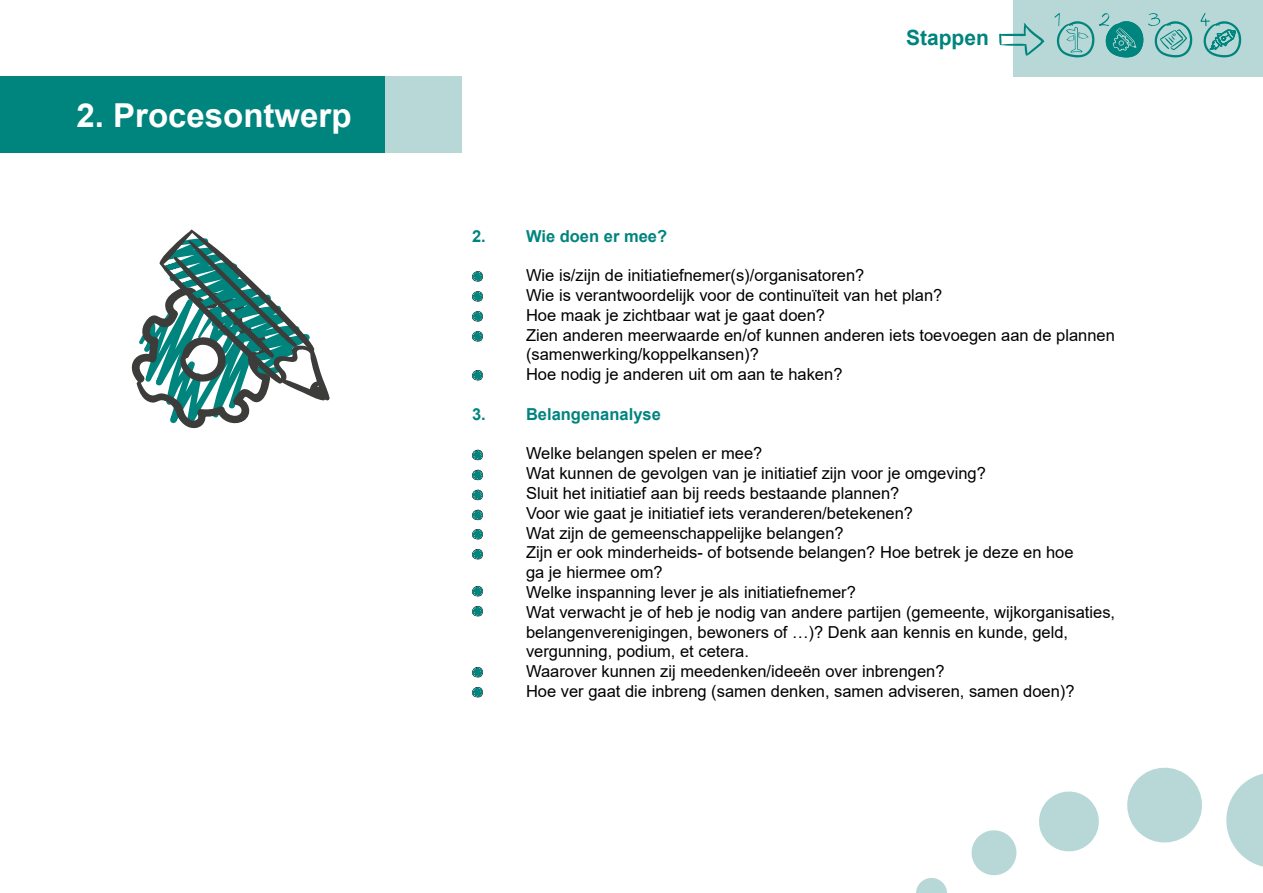
<style>
.page{position:relative;width:1263px;height:893px;background:#fff}
.page>*{position:absolute;margin:0;border:0;box-sizing:border-box;transform-origin:0 0}
.t1{font:700 33px "Arial";color:#fff}
.t2{font:700 21px "Arial";color:#00847e}
.t3{font:16.5px/19.8px "Arial";color:#000}
.t4{font:700 16.5px "Arial";color:#00847e}
</style>
<div class="page">
<svg style="left:1226px;top:773px;width:37px;height:94px"></svg>
<svg style="left:1127px;top:767px;width:75px;height:76px"></svg>
<svg style="left:1039px;top:791px;width:60px;height:61px"></svg>
<svg style="left:971px;top:830px;width:46px;height:46px"></svg>
<svg style="left:916px;top:878px;width:31px;height:15px"></svg>
<div style="left:1013px;top:0;width:250px;height:77px;background:#b7d8d7"></div>
<svg style="left:999px;top:23px;width:45px;height:33px"></svg>
<svg style="left:1200px;top:13px;width:42px;height:45px"></svg>
<svg style="left:472px;top:529px;width:11px;height:11px"></svg>
<svg style="left:472px;top:549px;width:11px;height:11px"></svg>
<svg style="left:472px;top:586px;width:11px;height:11px"></svg>
<svg style="left:472px;top:606px;width:11px;height:11px"></svg>
<svg style="left:472px;top:667px;width:11px;height:11px"></svg>
<svg style="left:472px;top:687px;width:11px;height:11px"></svg>
<div style="left:0;top:77px;width:417px;height:76px;background:#00847e"></div>
<div style="left:385px;top:77px;width:76px;height:76px;background:#b7d8d7"></div>
<svg style="left:1054px;top:13px;width:139px;height:45px"></svg>
<svg style="left:131px;top:229px;width:199px;height:200px"></svg>
<svg style="left:472px;top:271px;width:11px;height:11px"></svg>
<svg style="left:472px;top:291px;width:11px;height:11px"></svg>
<svg style="left:472px;top:311px;width:11px;height:11px"></svg>
<svg style="left:472px;top:331px;width:11px;height:11px"></svg>
<svg style="left:472px;top:370px;width:11px;height:11px"></svg>
<svg style="left:472px;top:449px;width:11px;height:12px"></svg>
<svg style="left:472px;top:469px;width:11px;height:12px"></svg>
<svg style="left:472px;top:489px;width:11px;height:12px"></svg>
<svg style="left:472px;top:509px;width:11px;height:12px"></svg>
<h1 class="t1" style="left:77px;top:92px;width:277px">2. Procesontwerp</h1>
<p class="t2" style="left:906px;top:23px;width:84px">Stappen</p>
<p class="t4" style="left:472px;top:224px;width:15px">2.</p>
<p class="t4" style="left:526px;top:224px;width:143px">Wie doen er mee?</p>
<p class="t3" style="left:526px;top:265px;width:590px">Wie is/zijn de initiatiefnemer(s)/organisatoren?<br>Wie is verantwoordelijk voor de continuïteit van het plan?<br>Hoe maak je zichtbaar wat je gaat doen?<br>Zien anderen meerwaarde en/of kunnen anderen iets toevoegen aan de plannen (samenwerking/koppelkansen)?<br>Hoe nodig je anderen uit om aan te haken?</p>
<p class="t4" style="left:472px;top:402px;width:15px">3.</p>
<p class="t4" style="left:526px;top:402px;width:136px">Belangenanalyse</p>
<p class="t3" style="left:526px;top:444px;width:591px">Welke belangen spelen er mee?<br>Wat kunnen de gevolgen van je initiatief zijn voor je omgeving?<br>Sluit het initiatief aan bij reeds bestaande plannen?<br>Voor wie gaat je initiatief iets veranderen/betekenen?<br>Wat zijn de gemeenschappelijke belangen?<br>Zijn er ook minderheids- of botsende belangen? Hoe betrek je deze en hoe<br>ga je hiermee om?<br>Welke inspanning lever je als initiatiefnemer?<br>Wat verwacht je of heb je nodig van andere partijen (gemeente, wijkorganisaties, belangenverenigingen, bewoners of …)? Denk aan kennis en kunde, geld, vergunning, podium, et cetera.<br>Waarover kunnen zij meedenken/ideeën over inbrengen?<br>Hoe ver gaat die inbreng (samen denken, samen adviseren, samen doen)?</p>
</div>
